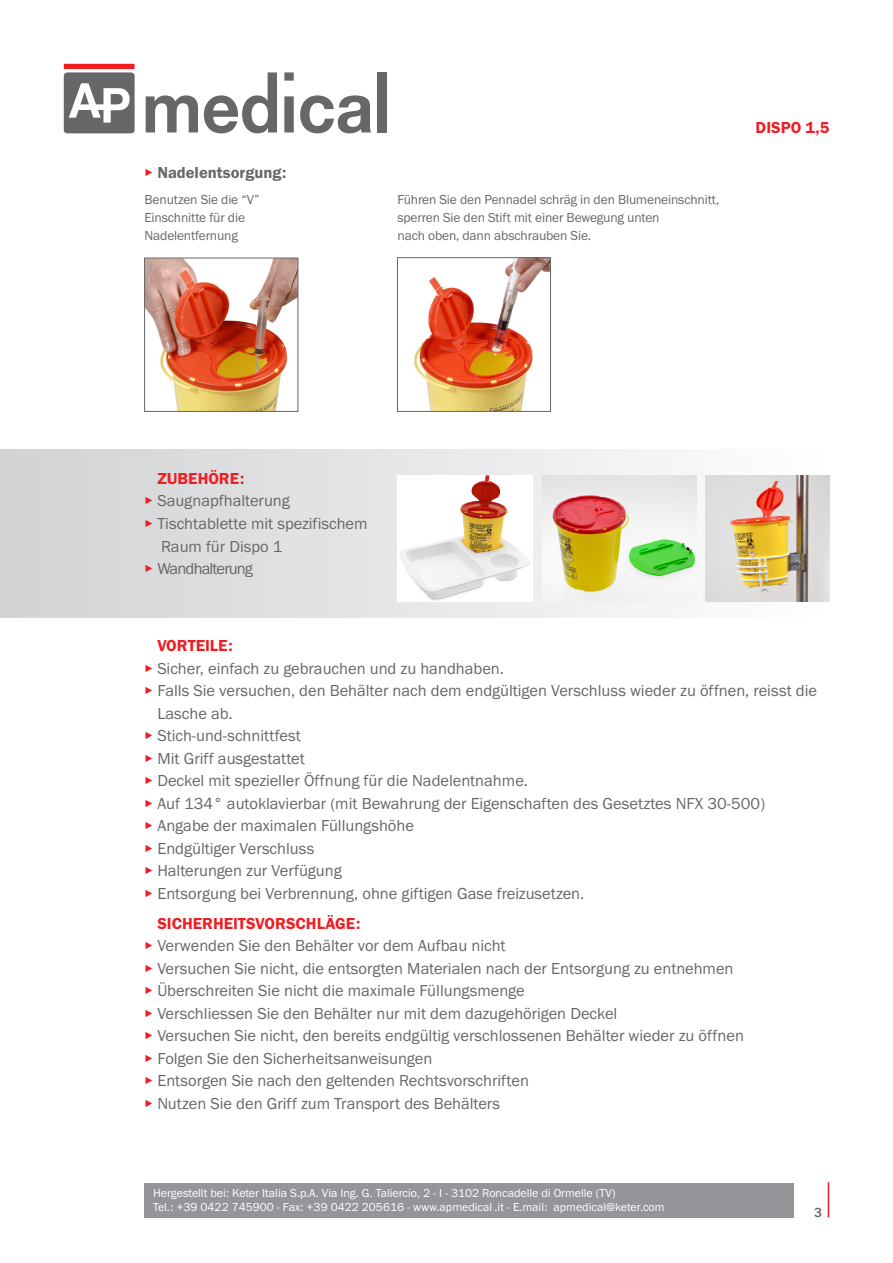
<style>
.page{position:relative;width:893px;height:1263px;background:#fff}
.page>*{position:absolute;margin:0;border:0;box-sizing:border-box;transform-origin:0 0}
.t1{font:16.5px "Franklin Gothic URW Boo";color:#67676a}
.t2{font:16.5px "Franklin Gothic URW Dem";color:#ee1d23}
.t3{font:16.5px "Franklin Gothic URW Dem";color:#67676a}
.t4{font:16.5px "Franklin Gothic URW Boo";letter-spacing:-.05em;color:#67676a}
.t5{font:13.5px "Franklin Gothic URW Boo";letter-spacing:-.01em;color:#67676a}
.t6{font:500 13.5px "Franklin Gothic";color:#67676a}
.t7{font:12px "Franklin Gothic URW Boo";color:#fff}
.s1{font-family:"Franklin Gothic URW Boo";color:#ee1d23}
.s2{color:#ee1d23}
</style>
<div class="page">
<hr style="left:828px;top:1182px;width:1px;height:35px;background:#ee1d23">
<div style="left:145px;top:1183px;width:649px;height:34px;background:#939598"></div>
<div style="left:0;top:450px;width:829px;height:168px;background:linear-gradient(to right,#d0d2d4,#fefefe)"></div>
<img style="left:146px;top:260px;width:150px;height:150px">
<div style="left:144px;top:258px;width:154px;height:154px;border:1px solid #67676a"></div>
<img style="left:414px;top:259px;width:135px;height:151px">
<div style="left:397px;top:257px;width:154px;height:155px;border:1px solid #67676a"></div>
<img style="left:705px;top:476px;width:124px;height:125px">
<img style="left:397px;top:476px;width:135px;height:125px">
<img style="left:543px;top:476px;width:153px;height:125px">
<div style="left:64px;top:72px;width:71px;height:61px;background:#67676a;border-radius:3px"></div>
<svg style="left:146px;top:95px;width:52px;height:37px"></svg>
<svg style="left:204px;top:72px;width:73px;height:61px"></svg>
<svg style="left:284px;top:72px;width:10px;height:60px"></svg>
<svg style="left:300px;top:95px;width:71px;height:38px"></svg>
<div style="left:378px;top:72px;width:9px;height:60px;background:#67676a"></div>
<div style="left:64px;top:64px;width:71px;height:5px;background:#ee1d23"></div>
<svg style="left:69px;top:83px;width:61px;height:40px"></svg>
<p class="t3" style="left:145px;top:163px;width:143px"><span class="s1">▸</span> Nadelentsorgung:</p>
<p class="t5" style="left:145px;top:191px;width:117px">Benutzen Sie die “V”</p>
<p class="t5" style="left:145px;top:209px;width:102px">Einschnitte für die</p>
<p class="t5" style="left:145px;top:227px;width:95px">Nadelentfernung</p>
<p class="t5" style="left:397px;top:191px;width:323px">Führen Sie den Pennadel schräg in den Blumeneinschnitt,</p>
<p class="t5" style="left:397px;top:209px;width:264px">sperren Sie den Stift mit einer Bewegung unten</p>
<p class="t5" style="left:397px;top:227px;width:195px">nach oben, dann abschrauben Sie.</p>
<p class="t2" style="left:756px;top:117px;width:75px">DISPO 1,5</p>
<p class="t2" style="left:157px;top:468px;width:88px">ZUBEHÖRE:</p>
<p class="t1" style="left:145px;top:491px;width:147px"><span class="s2">▸</span> Saugnapfhalterung</p>
<p class="t1" style="left:145px;top:513px;width:224px"><span class="s2">▸</span> Tischtablette mit spezifischem</p>
<p class="t1" style="left:161px;top:536px;width:123px">Raum für Dispo 1</p>
<p class="t4" style="left:145px;top:558px;width:110px"><span class="s2">▸</span> Wandhalterung</p>
<p class="t2" style="left:157px;top:635px;width:77px">VORTEILE:</p>
<p class="t1" style="left:145px;top:658px;width:361px"><span class="s2">▸</span> Sicher, einfach zu gebrauchen und zu handhaben.</p>
<p class="t1" style="left:145px;top:680px;width:674px"><span class="s2">▸</span> Falls Sie versuchen, den Behälter nach dem endgültigen Verschluss wieder zu öffnen, reisst die</p>
<p class="t1" style="left:157px;top:703px;width:77px">Lasche ab.</p>
<p class="t1" style="left:145px;top:725px;width:158px"><span class="s2">▸</span> Stich-und-schnittfest</p>
<p class="t1" style="left:145px;top:748px;width:162px"><span class="s2">▸</span> Mit Griff ausgestattet</p>
<p class="t1" style="left:145px;top:770px;width:385px"><span class="s2">▸</span> Deckel mit spezieller Öffnung für die Nadelentnahme.</p>
<p class="t1" style="left:145px;top:793px;width:622px"><span class="s2">▸</span> Auf 134° autoklavierbar (mit Bewahrung der Eigenschaften des Gesetztes NFX 30-500)</p>
<p class="t1" style="left:145px;top:815px;width:271px"><span class="s2">▸</span> Angabe der maximalen Füllungshöhe</p>
<p class="t1" style="left:145px;top:838px;width:171px"><span class="s2">▸</span> Endgültiger Verschluss</p>
<p class="t1" style="left:145px;top:860px;width:199px"><span class="s2">▸</span> Halterungen zur Verfügung</p>
<p class="t1" style="left:145px;top:883px;width:441px"><span class="s2">▸</span> Entsorgung bei Verbrennung, ohne giftigen Gase freizusetzen.</p>
<p class="t2" style="left:157px;top:913px;width:205px">SICHERHEITSVORSCHLÄGE:</p>
<p class="t1" style="left:145px;top:935px;width:363px"><span class="s2">▸</span> Verwenden Sie den Behälter vor dem Aufbau nicht</p>
<p class="t1" style="left:145px;top:958px;width:590px"><span class="s2">▸</span> Versuchen Sie nicht, die entsorgten Materialen nach der Entsorgung zu entnehmen</p>
<p class="t1" style="left:145px;top:980px;width:381px"><span class="s2">▸</span> Überschreiten Sie nicht die maximale Füllungsmenge</p>
<p class="t1" style="left:145px;top:1003px;width:474px"><span class="s2">▸</span> Verschliessen Sie den Behälter nur mit dem dazugehörigen Deckel</p>
<p class="t1" style="left:145px;top:1025px;width:601px"><span class="s2">▸</span> Versuchen Sie nicht, den bereits endgültig verschlossenen Behälter wieder zu öffnen</p>
<p class="t1" style="left:145px;top:1048px;width:289px"><span class="s2">▸</span> Folgen Sie den Sicherheitsanweisungen</p>
<p class="t1" style="left:145px;top:1070px;width:386px"><span class="s2">▸</span> Entsorgen Sie nach den geltenden Rechtsvorschriften</p>
<p class="t1" style="left:145px;top:1093px;width:357px"><span class="s2">▸</span> Nutzen Sie den Griff zum Transport des Behälters</p>
<p class="t7" style="left:153px;top:1186px;width:464px">Hergestellt bei: Keter Italia S.p.A. Via Ing. G. Taliercio, 2 - I - 3102 Roncadelle di Ormelle (TV)</p>
<p class="t7" style="left:153px;top:1199px;width:513px">Tel.: +39 0422 745900 - Fax: +39 0422 205616 - www.apmedical .it - E.mail: apmedical@keter.com</p>
<p class="t6" style="left:814px;top:1204px;width:9px">3</p>
</div>
